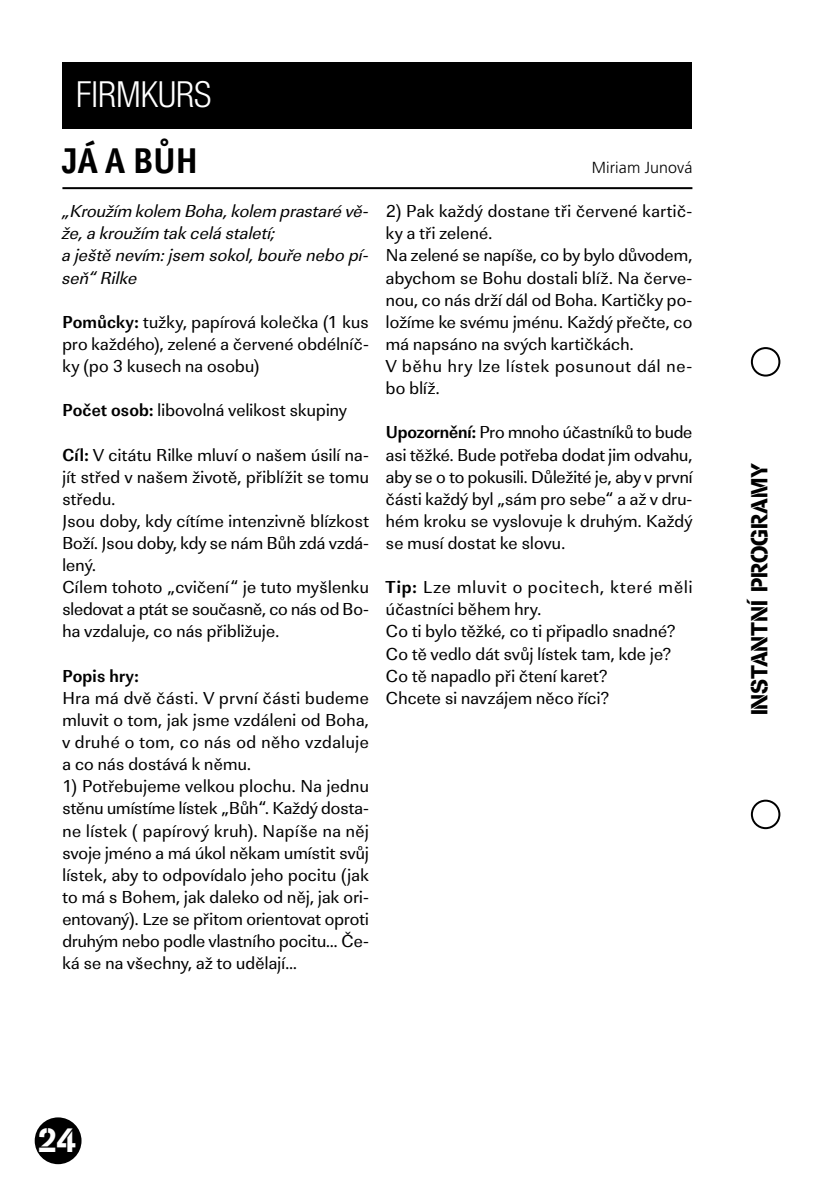
<style>
.page{position:relative;width:840px;height:1191px;background:#fff}
.page>*{position:absolute;margin:0;border:0;box-sizing:border-box;transform-origin:0 0}
.t1{font:300 condensed 36px "Helvetica Neue LT Pro";color:#fff}
.t2{font:700 36px "Officina San Itc TEE";color:#000}
.t3{font:35.8px "Cargo DCE";color:#fff}
.t4{font:24.4px "Cargo DCE";letter-spacing:-.01em;color:#000}
.t5{font:18px/22.2px "URW Linear TCE";letter-spacing:.015em;color:#000;text-align:justify}
.t6{font:italic 18px/22.2px "URW Linear TCE";letter-spacing:.01em;color:#000}
.t7{font:18px "URW Linear TCE Bol Nar";letter-spacing:.015em;color:#000}
.t8{font:300 16px "Frutiger CE";letter-spacing:.005em;color:#000}
.s1{font-family:"URW Linear TCE Bol Nar"}
</style>
<div class="page">
<div style="left:750px;top:799px;width:30px;height:30px;border:2px solid #000;border-radius:50%"></div>
<div style="left:750px;top:347px;width:30px;height:29px;border:2px solid #000;border-radius:50%"></div>
<div style="left:35px;top:1117px;width:46px;height:47px;background:#000;border-radius:50%"></div>
<div style="left:62px;top:62px;width:630px;height:67px;background:#000"></div>
<hr style="left:62px;top:187px;width:630px;height:2px;background:#000">
<h1 class="t1" style="left:76px;top:73px;width:33px">FIRMK</h1>
<h1 class="t1" style="left:158px;top:73px;width:36px">URS</h1>
<h1 class="t2" style="left:62px;top:138px;width:131px">Já a Bůh</h1>
<p class="t6" style="left:62px;top:200px;width:308px">„Kroužím kolem Boha, kolem prastaré vě&shy;že, a kroužím tak celá staletí;<br>a ještě nevím: jsem sokol, bouře nebo pí&shy;seň“ Rilke</p>
<p class="t5" style="left:62px;top:311px;width:308px"><span class="s1">Pomůcky:</span> tužky, papírová kolečka (1 kus pro každého), zelené a červené obdélníč&shy;ky (po 3 kusech na osobu)</p>
<p class="t5" style="left:62px;top:399px;width:286px"><span class="s1">Počet osob:</span> libovolná velikost skupiny</p>
<p class="t5" style="left:62px;top:443px;width:308px;text-align:left"><span class="s1">Cíl:</span> V citátu Rilke mluví o našem úsilí na&shy;jít střed v našem životě, přiblížit se tomu středu.<br>Jsou doby, kdy cítíme intenzivně blízkost<br>Boží. Jsou doby, kdy se nám Bůh zdá vzdá&shy;lený.<br>Cílem tohoto „cvičení“ je tuto myšlenku sledovat a ptát se současně, co nás od Bo&shy;ha vzdaluje, co nás přibližuje.</p>
<p class="t7" style="left:62px;top:665px;width:78px">Popis hry:</p>
<p class="t5" style="left:62px;top:687px;width:308px">Hra má dvě části. V první části budeme mluvit o tom, jak jsme vzdáleni od Boha, v druhé o tom, co nás od něho vzdaluje a co nás dostává k němu.</p>
<p class="t5" style="left:62px;top:775px;width:308px">1) Potřebujeme velkou plochu. Na jednu stěnu umístíme lístek „Bůh“. Každý dosta&shy;ne lístek ( papírový kruh). Napíše na něj svoje jméno a má úkol někam umístit svůj lístek, aby to odpovídalo jeho pocitu (jak to má s Bohem, jak daleko od něj, jak ori&shy;entovaný). Lze se přitom orientovat oproti druhým nebo podle vlastního pocitu… Če&shy;ká se na všechny, až to udělají…</p>
<p class="t8" style="left:591px;top:158px;width:102px">Miriam Junová</p>
<p class="t5" style="left:386px;top:200px;width:308px;text-align:left">2) Pak každý dostane tři červené kartič&shy;ky a tři zelené.<br>Na zelené se napíše, co by bylo důvodem, abychom se Bohu dostali blíž. Na červe&shy;nou, co nás drží dál od Boha. Kartičky po&shy;ložíme ke svému jménu. Každý přečte, co má napsáno na svých kartičkách.<br>V běhu hry lze lístek posunout dál ne&shy;bo blíž.</p>
<p class="t5" style="left:386px;top:421px;width:308px"><span class="s1">Upozornění:</span> Pro mnoho účastníků to bude asi těžké. Bude potřeba dodat jim odvahu, aby se o to pokusili. Důležité je, aby v první části každý byl „sám pro sebe“ a až v dru&shy;hém kroku se vyslovuje k druhým. Každý se musí dostat ke slovu.</p>
<p class="t5" style="left:386px;top:576px;width:308px;text-align:left"><span class="s1">Tip:</span> Lze mluvit o pocitech, které měli účastníci během hry.<br>Co ti bylo těžké, co ti připadlo snadné?<br>Co tě vedlo dát svůj lístek tam, kde je?<br>Co tě napadlo při čtení karet?<br>Chcete si navzájem něco říci?</p>
<h3 class="t4" style="left:744px;top:715px;width:254px;rotate:-90deg">Instantní programy</h3>
<h2 class="t3" style="left:37px;top:1119px;width:40px">24</h2>
</div>
